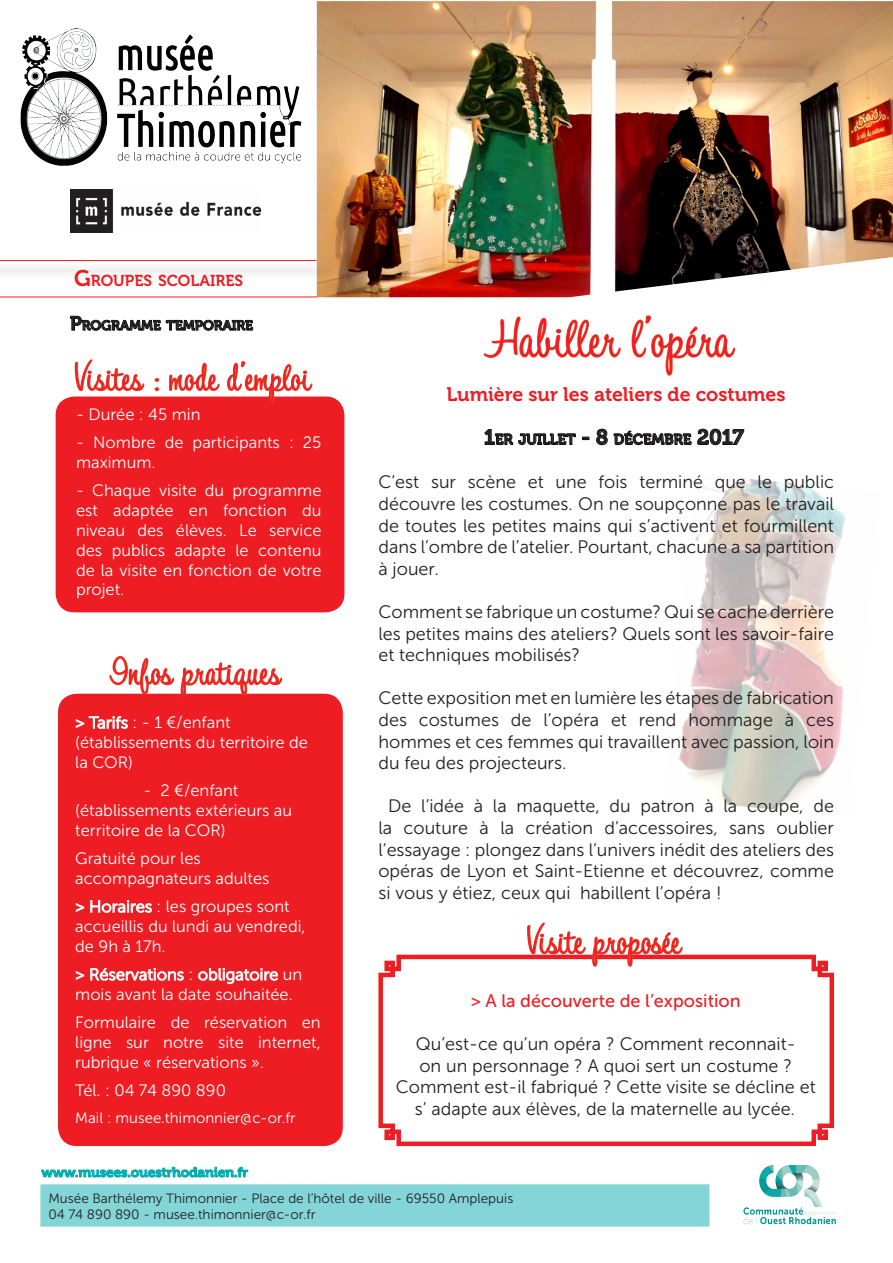
<style>
.page{position:relative;width:893px;height:1263px;background:#fff}
.page>*{position:absolute;margin:0;border:0;box-sizing:border-box;transform-origin:0 0}
.t1{font:54px "Tamarillo JF";color:#ee1d23}
.t2{font:37.5px "Tamarillo JF";color:#ee1d23}
.t3{font:19.5px "Museo 700";color:#ee1d23}
.t4{font:18px/21.6px "Museo Sans 300";color:#231f20;text-align:justify}
.t5{font:18px "Museo Sans 500";color:#ee1d23}
.t6{font:16.5px/19.8px "Museo Sans 300";color:#fff}
.t7{font:15.75px "Museo 700";color:#ee1d23}
.t8{font:15px "Museo Sans 300";color:#fff}
.t9{font:14.7px "Museo 700";color:#231f20}
.t10{font:13.65px "Museo 700";color:#231f20}
.t11{font:13.5px "Museo Sans 300";color:#231f20}
.t12{font:13.5px "Museo 700";color:#00aaad}
.s1{font-size:22.5px}
.s2{font-size:19.5px}
.s3{font-size:21px}
</style>
<div class="page">
<div style="left:56px;top:397px;width:288px;height:215px;background:#ee1d23;border-radius:18px"></div>
<div style="left:56px;top:396px;width:288px;height:216px;border:2px solid #ee1d23;border-radius:18px"></div>
<img style="left:678px;top:478px;width:167px;height:332px">
<svg style="left:378px;top:954px;width:456px;height:193px"></svg>
<img style="left:317px;top:1px;width:576px;height:296px">
<svg style="left:70px;top:315px;width:183px;height:16px"></svg>
<img style="left:743px;top:1165px;width:93px;height:60px">
<svg style="left:41px;top:1166px;width:207px;height:12px"></svg>
<div style="left:40px;top:1184px;width:669px;height:42px;background:#83d5d7"></div>
<svg style="left:483px;top:316px;width:138px;height:42px"></svg>
<svg style="left:631px;top:315px;width:105px;height:61px"></svg>
<img style="left:21px;top:28px;width:281px;height:137px">
<img style="left:70px;top:190px;width:191px;height:42px">
<hr style="left:0;top:297px;width:317px;height:1px;background:#ee1d23">
<div style="left:0;top:262px;width:334px;height:18px;background:#f6f6f6"></div>
<hr style="left:0;top:260px;width:317px;height:1px;background:#ee1d23">
<svg style="left:484px;top:429px;width:92px;height:16px"></svg>
<svg style="left:583px;top:437px;width:6px;height:3px"></svg>
<svg style="left:596px;top:428px;width:148px;height:17px"></svg>
<svg style="left:526px;top:922px;width:157px;height:45px"></svg>
<svg style="left:74px;top:359px;width:71px;height:33px"></svg>
<svg style="left:154px;top:377px;width:6px;height:15px"></svg>
<svg style="left:169px;top:362px;width:51px;height:29px"></svg>
<svg style="left:226px;top:361px;width:87px;height:43px"></svg>
<div style="left:59px;top:694px;width:283px;height:451px;background:#ee1d23;border-radius:18px"></div>
<div style="left:58px;top:694px;width:285px;height:452px;border:2px solid #ee1d23;border-radius:18px"></div>
<svg style="left:108px;top:656px;width:175px;height:42px"></svg>
<svg style="left:75px;top:716px;width:53px;height:13px"></svg>
<svg style="left:75px;top:900px;width:77px;height:13px"></svg>
<svg style="left:75px;top:968px;width:109px;height:13px"></svg>
<svg style="left:198px;top:968px;width:80px;height:16px"></svg>
<p class="t7" style="left:74px;top:272px;width:170px"><span class="s1">G</span>ROUPES SCOLAIRES</p>
<p class="t10" style="left:70px;top:318px;width:184px"><span class="s2">P</span>ROGRAMME TEMPORAIRE</p>
<p class="t2" style="left:74px;top:353px;width:238px">Visites : mode d’emploi</p>
<p class="t6" style="left:76px;top:404px;width:126px">- Durée : 45 min</p>
<p class="t6" style="left:76px;top:433px;width:247px">- Nombre de participants : 25 maximum.</p>
<p class="t6" style="left:76px;top:481px;width:247px;text-align:justify">- Chaque visite du programme est adaptée en fonction du niveau des élèves. Le service des publics adapte le contenu de la visite en fonction de votre projet.</p>
<p class="t2" style="left:109px;top:647px;width:172px">Infos pratiques</p>
<p class="t6" style="left:75px;top:713px;width:234px">&gt; Tarifs : - 1 €/enfant (établissements du territoire de la COR)</p>
<p class="t6" style="left:75px;top:781px;width:218px;text-indent:68px">- 2 €/enfant (établissements extérieurs au territoire de la COR)</p>
<p class="t6" style="left:75px;top:849px;width:196px">Gratuité pour les accompagnateurs adultes</p>
<p class="t6" style="left:75px;top:897px;width:232px">&gt; Horaires : les groupes sont accueillis du lundi au vendredi, de 9h à 17h.</p>
<p class="t6" style="left:75px;top:965px;width:229px">&gt; Réservations : obligatoire un mois avant la date souhaitée.</p>
<p class="t6" style="left:75px;top:1013px;width:247px;text-align:justify">Formulaire de réservation en ligne sur notre site internet, rubrique « réservations ».</p>
<p class="t6" style="left:75px;top:1081px;width:152px">Tél. : 04 74 890 890</p>
<p class="t8" style="left:75px;top:1109px;width:222px">Mail : musee.thimonnier@c-or.fr</p>
<p class="t1" style="left:484px;top:303px;width:250px">Habiller l’opéra</p>
<p class="t3" style="left:446px;top:383px;width:341px">Lumière sur les ateliers de costumes</p>
<p class="t9" style="left:484px;top:431px;width:262px"><span class="s3">1</span>ER JUILLET <span class="s3">- 8</span> DÉCEMBRE <span class="s3">2017</span></p>
<p class="t4" style="left:378px;top:471px;width:457px">C’est sur scène et une fois terminé que le public découvre les costumes. On ne soupçonne pas le travail de toutes les petites mains qui s’activent et fourmillent dans l’ombre de l’atelier. Pourtant, chacune a sa partition à jouer.</p>
<p class="t4" style="left:378px;top:601px;width:457px">Comment se fabrique un costume? Qui se cache derrière les petites mains des ateliers? Quels sont les savoir-faire et techniques mobilisés?</p>
<p class="t4" style="left:378px;top:687px;width:457px">Cette exposition met en lumière les étapes de fabrication des costumes de l’opéra et rend hommage à ces hommes et ces femmes qui travaillent avec passion, loin du feu des projecteurs.</p>
<p class="t4" style="left:378px;top:795px;width:457px;text-indent:10px">De l’idée à la maquette, du patron à la coupe, de la couture à la création d’accessoires, sans oublier l’essayage : plongez dans l’univers inédit des ateliers des opéras de Lyon et Saint-Etienne et découvrez, comme si vous y étiez, ceux qui habillent l’opéra !</p>
<p class="t2" style="left:527px;top:916px;width:156px">Visite proposée</p>
<p class="t5" style="left:471px;top:991px;width:271px">&gt; A la découverte de l’exposition</p>
<p class="t4" style="left:396px;top:1033px;width:421px;text-align:center">Qu’est-ce qu’un opéra ? Comment reconnait-<br>on un personnage ? A quoi sert un costume ?<br>Comment est-il fabriqué ? Cette visite se décline et s’ adapte aux élèves, de la maternelle au lycée.</p>
<p class="t12" style="left:42px;top:1165px;width:208px">www.musees.ouestrhodanien.fr</p>
<p class="t11" style="left:48px;top:1191px;width:466px">Musée Barthélemy Thimonnier - Place de l’hôtel de ville - 69550 Amplepuis</p>
<p class="t11" style="left:48px;top:1207px;width:269px">04 74 890 890 - musee.thimonnier@c-or.fr</p>
</div>
